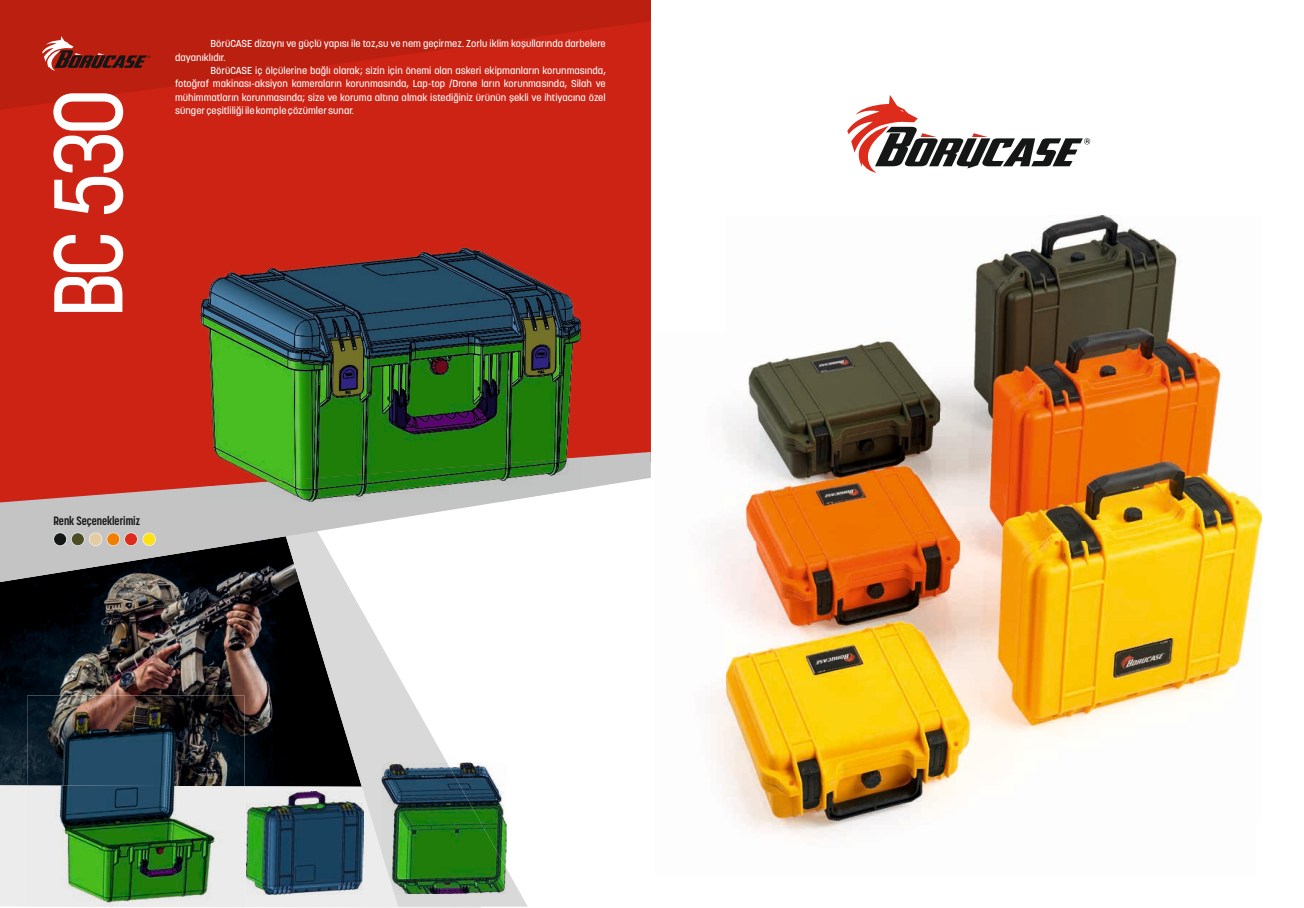
<style>
.page{position:relative;width:1304px;height:908px;background:#fff}
.page>*{position:absolute;margin:0;border:0;box-sizing:border-box;transform-origin:0 0}
.t1{font:500 96.7px "Korolev Condensed";color:#fff}
.t2{font:700 12px "Korolev Condensed";color:#151616}
.t3{font:500 10px/13.4px "Korolev";color:#fff}
</style>
<div class="page">
<img style="left:0;top:582px;width:281px;height:203px">
<img style="left:760px;top:820px;width:126px;height:19px">
<img style="left:726px;top:215px;width:535px;height:605px">
<svg style="left:847px;top:95px;width:243px;height:77px"></svg>
<div style="left:0;top:113px;width:651px;height:338px;background:#cd2314"></div>
<svg style="left:0;top:0;width:651px;height:113px;background:#c22011"></svg>
<div style="left:0;top:785px;width:481px;height:122px;background:#ececec"></div>
<svg style="left:281px;top:582px;width:246px;height:324px"></svg>
<svg style="left:0;top:451px;width:651px;height:131px"></svg>
<svg style="left:42px;top:36px;width:108px;height:35px;background:#9c2f24"></svg>
<div style="left:54px;top:532px;width:13px;height:13px;border:1px solid #fff;border-radius:50%"></div>
<div style="left:54px;top:533px;width:12px;height:12px;background:#151616;border-radius:50%"></div>
<div style="left:71px;top:532px;width:13px;height:13px;border:1px solid #fff;border-radius:50%"></div>
<div style="left:72px;top:533px;width:12px;height:12px;background:#4c4d22;border-radius:50%"></div>
<div style="left:89px;top:532px;width:13px;height:13px;border:1px solid #fff;border-radius:50%"></div>
<div style="left:89px;top:533px;width:13px;height:12px;background:#e5cba1;border-radius:50%"></div>
<div style="left:107px;top:532px;width:13px;height:13px;border:1px solid #fff;border-radius:50%"></div>
<div style="left:107px;top:533px;width:12px;height:12px;background:#f27e00;border-radius:50%"></div>
<div style="left:124px;top:532px;width:14px;height:13px;border:1px solid #fff;border-radius:50%"></div>
<div style="left:125px;top:533px;width:12px;height:12px;background:#dd2b1c;border-radius:50%"></div>
<div style="left:143px;top:532px;width:13px;height:13px;border:1px solid #fff;border-radius:50%"></div>
<div style="left:143px;top:533px;width:12px;height:12px;background:#fbe116;border-radius:50%"></div>
<img style="left:201px;top:247px;width:380px;height:210px">
<img style="left:201px;top:457px;width:380px;height:44px">
<img style="left:247px;top:791px;width:116px;height:102px">
<img style="left:27px;top:695px;width:217px;height:212px">
<img style="left:382px;top:762px;width:125px;height:131px">
<h1 class="t1" style="left:50px;top:318px;width:231px;rotate:-90deg">BC 530</h1>
<p class="t3" style="left:175px;top:38px;width:432px;text-indent:35px">BörüCASE dizaynı ve güçlü yapısı ile toz,su ve nem geçirmez. Zorlu iklim koşullarında darbelere dayanıklıdır.</p>
<p class="t3" style="left:175px;top:65px;width:432px;text-align:justify;text-indent:35px">BörüCASE iç ölçülerine bağlı olarak; sizin için önemi olan askeri ekipmanların korunmasında, fotoğraf makinası-aksiyon kameraların korunmasında, Lap-top /Drone ların korunmasında, Silah ve mühimmatların korunmasında; size ve koruma altına almak istediğiniz ürünün şekli ve ihtiyacına özel sünger çeşitliliği ile komple çözümler sunar.</p>
<p class="t2" style="left:53px;top:515px;width:88px">Renk Seçeneklerimiz</p>
</div>
